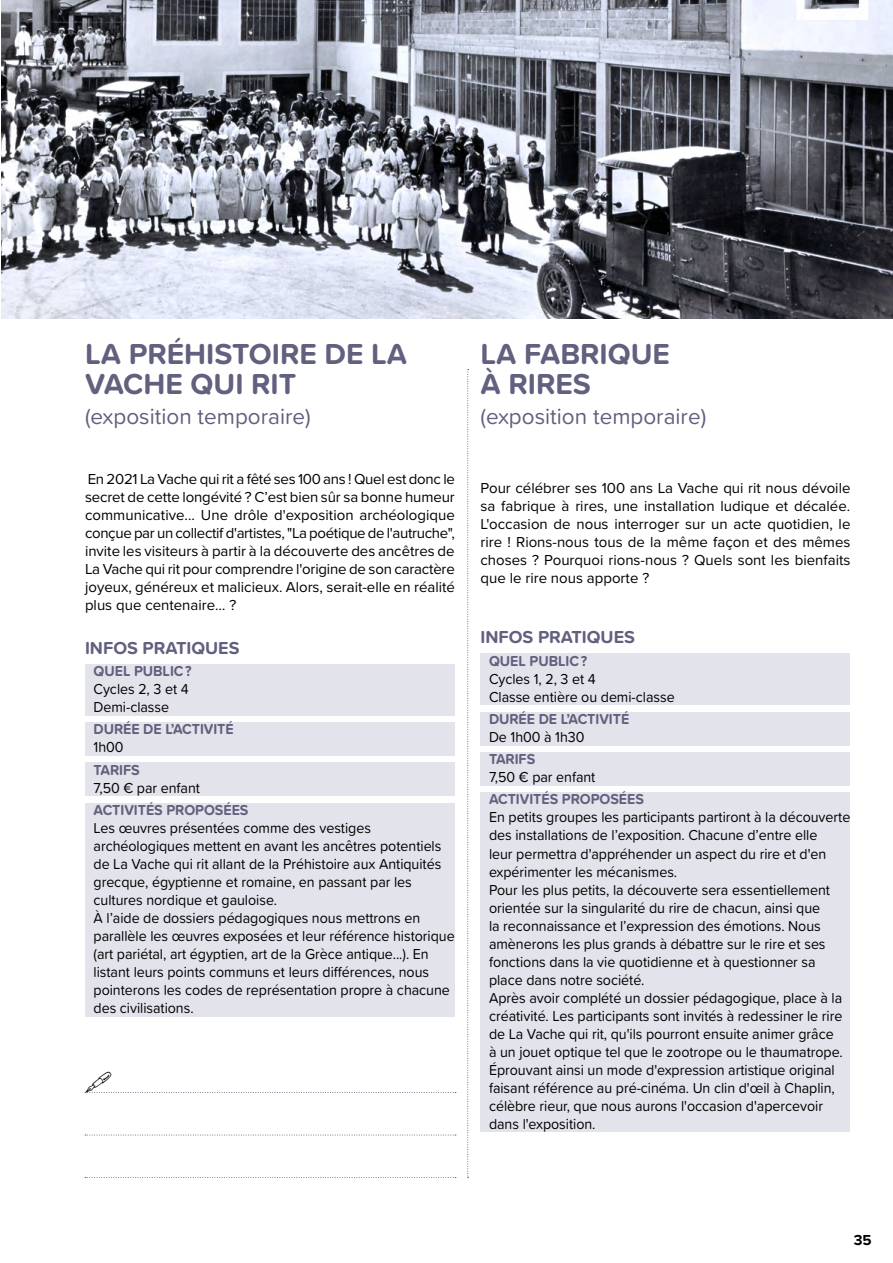
<style>
.page{position:relative;width:893px;height:1263px;background:#fff}
.page>*{position:absolute;margin:0;border:0;box-sizing:border-box;transform-origin:0 0}
.t1{font:700 30px/30px "Proxima Soft";color:#61607e}
.t2{font:22.5px "Proxima Soft";color:#61607e}
.t3{font:700 18px "Proxima Soft";color:#61607e}
.t4{font:15px/18px "Proxima Soft";letter-spacing:-.005em;color:#000;scale:.95 1}
.t5{font:15px/18px "Proxima Nova";color:#000;text-align:justify}
.t6{font:700 15px "Proxima Soft";letter-spacing:-.005em;color:#61607e;scale:.95 1}
.t7{font:700 15px "Proxima Nova";color:#000}
</style>
<div class="page">
<div style="left:85px;top:664px;width:370px;height:51px;background:#e3e3eb"></div>
<div style="left:85px;top:723px;width:370px;height:33px;background:#e3e3eb"></div>
<div style="left:85px;top:763px;width:370px;height:33px;background:#e3e3eb"></div>
<div style="left:85px;top:803px;width:370px;height:213px;background:#e3e3eb"></div>
<svg style="left:85px;top:1135px;width:371px;height:1px"></svg>
<svg style="left:85px;top:1177px;width:371px;height:1px"></svg>
<img style="left:2px;top:0;width:891px;height:319px">
<svg style="left:467px;top:369px;width:2px;height:809px"></svg>
<div style="left:480px;top:654px;width:370px;height:51px;background:#e3e3eb"></div>
<div style="left:480px;top:712px;width:370px;height:33px;background:#e3e3eb"></div>
<div style="left:480px;top:752px;width:370px;height:33px;background:#e3e3eb"></div>
<div style="left:480px;top:793px;width:370px;height:339px;background:#e3e3eb"></div>
<svg style="left:85px;top:1092px;width:371px;height:1px"></svg>
<h1 class="t1" style="left:85px;top:338px;width:324px">LA PRÉHISTOIRE DE LA<br>VACHE QUI RIT</h1>
<h2 class="t2" style="left:85px;top:399px;width:227px">(exposition temporaire)</h2>
<p class="t5" style="left:85px;top:470px;width:371px">En 2021 La Vache qui rit a fêté ses 100 ans ! Quel est donc le secret de cette longévité ? C’est bien sûr sa bonne humeur communicative... Une drôle d'exposition archéologique conçue par un collectif d'artistes, "La poétique de l'autruche", invite les visiteurs à partir à la découverte des ancêtres de La Vache qui rit pour comprendre l'origine de son caractère joyeux, généreux et malicieux. Alors, serait-elle en réalité plus que centenaire… ?</p>
<p class="t3" style="left:85px;top:634px;width:156px">INFOS PRATIQUES</p>
<p class="t6" style="left:94px;top:660px;width:105px">QUEL PUBLIC ?</p>
<p class="t4" style="left:94px;top:679px;width:102px">Cycles 2, 3 et 4<br>Demi-classe</p>
<p class="t6" style="left:94px;top:718px;width:149px">DURÉE DE L’ACTIVITÉ</p>
<p class="t4" style="left:94px;top:738px;width:33px">1h00</p>
<p class="t6" style="left:94px;top:758px;width:50px">TARIFS</p>
<p class="t4" style="left:94px;top:778px;width:114px">7,50 € par enfant</p>
<p class="t6" style="left:94px;top:799px;width:165px">ACTIVITÉS PROPOSÉES</p>
<p class="t4" style="left:94px;top:818px;width:382px">Les œuvres présentées comme des vestiges archéologiques mettent en avant les ancêtres potentiels de La Vache qui rit allant de la Préhistoire aux Antiquités grecque, égyptienne et romaine, en passant par les cultures nordique et gauloise.<br>À l’aide de dossiers pédagogiques nous mettrons en parallèle les œuvres exposées et leur référence historique (art pariétal, art égyptien, art de la Grèce antique...). En listant leurs points communs et leurs différences, nous pointerons les codes de représentation propre à chacune des civilisations.</p>
<h1 class="t1" style="left:480px;top:338px;width:191px">LA FABRIQUE<br>À RIRES</h1>
<h2 class="t2" style="left:480px;top:399px;width:227px">(exposition temporaire)</h2>
<p class="t5" style="left:480px;top:478px;width:371px">Pour célébrer ses 100 ans La Vache qui rit nous dévoile sa fabrique à rires, une installation ludique et décalée.<br>L'occasion de nous interroger sur un acte quotidien, le rire ! Rions-nous tous de la même façon et des mêmes choses ? Pourquoi rions-nous ? Quels sont les bienfaits que le rire nous apporte ?</p>
<p class="t3" style="left:480px;top:624px;width:156px">INFOS PRATIQUES</p>
<p class="t6" style="left:489px;top:649px;width:105px">QUEL PUBLIC ?</p>
<p class="t4" style="left:489px;top:669px;width:197px">Cycles 1, 2, 3 et 4<br>Classe entière ou demi-classe</p>
<p class="t6" style="left:489px;top:708px;width:149px">DURÉE DE L’ACTIVITÉ</p>
<p class="t4" style="left:489px;top:727px;width:102px">De 1h00 à 1h30</p>
<p class="t6" style="left:489px;top:748px;width:50px">TARIFS</p>
<p class="t4" style="left:489px;top:767px;width:114px">7,50 € par enfant</p>
<p class="t6" style="left:489px;top:788px;width:165px">ACTIVITÉS PROPOSÉES</p>
<p class="t4" style="left:489px;top:808px;width:382px">En petits groupes les participants partiront à la découverte des installations de l’exposition. Chacune d’entre elle<br>leur permettra d'appréhender un aspect du rire et d'en expérimenter les mécanismes.<br>Pour les plus petits, la découverte sera essentiellement orientée sur la singularité du rire de chacun, ainsi que<br>la reconnaissance et l’expression des émotions. Nous amènerons les plus grands à débattre sur le rire et ses fonctions dans la vie quotidienne et à questionner sa place dans notre société.<br>Après avoir complété un dossier pédagogique, place à la créativité. Les participants sont invités à redessiner le rire de La Vache qui rit, qu'ils pourront ensuite animer grâce<br>à un jouet optique tel que le zootrope ou le thaumatrope.<br>Éprouvant ainsi un mode d'expression artistique original faisant référence au pré-cinéma. Un clin d'œil à Chaplin, célèbre rieur, que nous aurons l'occasion d'apercevoir dans l'exposition.</p>
<p class="t7" style="left:854px;top:1229px;width:19px">35</p>
</div>
